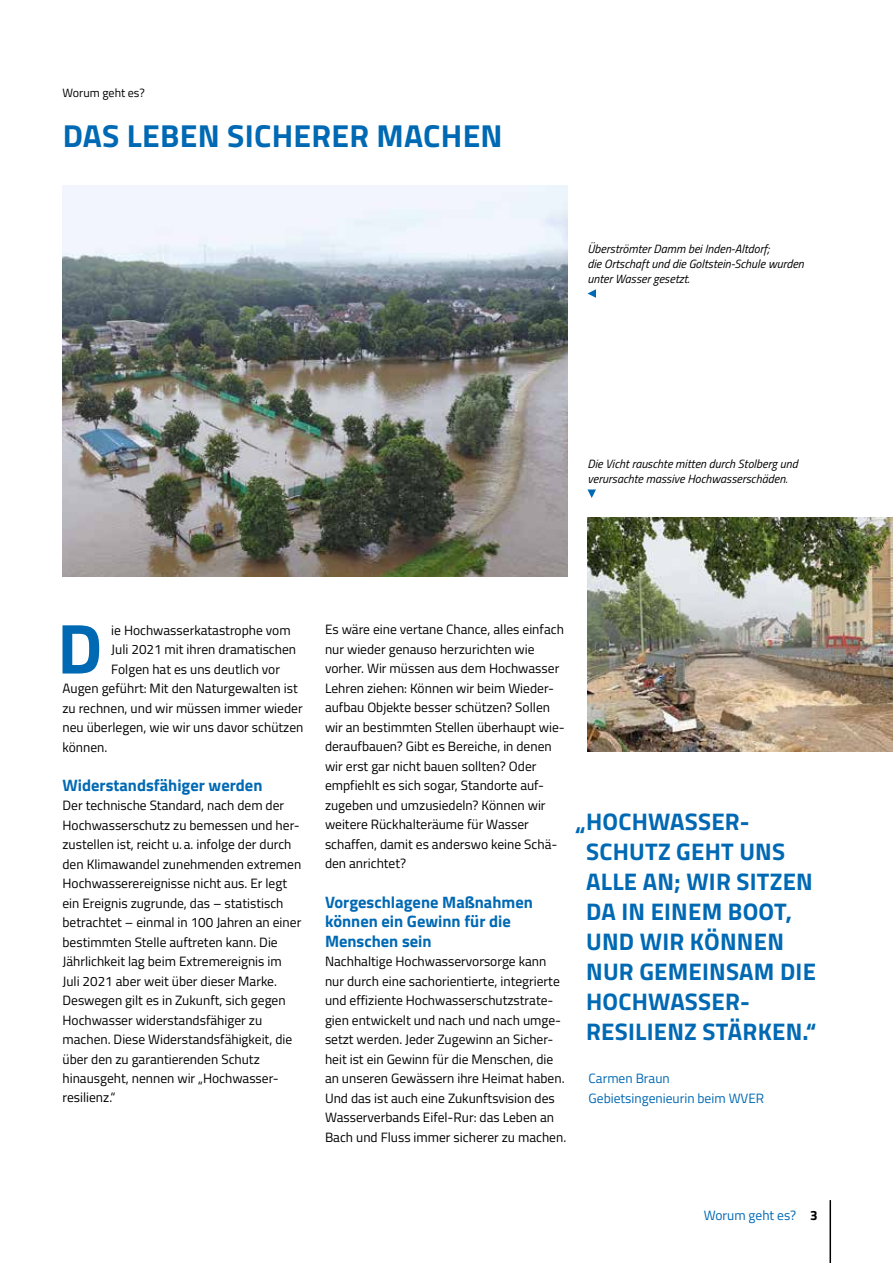
<style>
.page{position:relative;width:893px;height:1263px;background:#fff}
.page>*{position:absolute;margin:0;border:0;box-sizing:border-box;transform-origin:0 0}
.t1{font:700 70.8px "Titillium Web";color:#0069b4}
.t2{font:700 31.8px "Titillium Web";letter-spacing:.01em;color:#0069b4}
.t3{font:700 24px/30px "Titillium Web";letter-spacing:.01em;color:#0069b4}
.t4{font:700 16.5px/19.5px "Titillium Web";color:#0069b4}
.t5{font:13.5px/19.5px "Titillium Web";color:#000}
.t6{font:13.5px/19.5px "Titillium Web";color:#0069b4}
.t7{font:italic 12px/15px "Titillium Web";color:#000}
.t8{font:12px "Titillium Web";color:#000}
.s1{font-weight:700;color:#000}
</style>
<div class="page">
<img style="left:63px;top:186px;width:505px;height:390px">
<img style="left:587px;top:517px;width:306px;height:234px">
<svg style="left:587px;top:289px;width:9px;height:9px"></svg>
<svg style="left:587px;top:489px;width:9px;height:9px"></svg>
<hr style="left:829px;top:1200px;width:2px;height:63px;background:#000">
<p class="t8" style="left:63px;top:84px;width:84px">Worum geht es?</p>
<h2 class="t2" style="left:63px;top:112px;width:441px">DAS LEBEN SICHERER MACHEN</h2>
<p class="t7" style="left:587px;top:240px;width:218px">Überströmter Damm bei Inden-Altdorf;<br>die Ortschaft und die Goltstein-Schule wurden unter Wasser gesetzt.</p>
<p class="t7" style="left:587px;top:456px;width:212px">Die Vicht rauschte mitten durch Stolberg und verursachte massive Hochwasserschäden.</p>
<h1 class="t1" style="left:57px;top:595px;width:47px">D</h1>
<p class="t5" style="left:111px;top:619px;width:181px">ie Hochwasserkatastrophe vom</p>
<p class="t5" style="left:111px;top:639px;width:186px">Juli 2021 mit ihren dramatischen</p>
<p class="t5" style="left:111px;top:658px;width:170px">Folgen hat es uns deutlich vor</p>
<p class="t5" style="left:63px;top:678px;width:237px">Augen geführt: Mit den Naturgewalten ist</p>
<p class="t5" style="left:63px;top:697px;width:242px">zu rechnen, und wir müssen immer wieder</p>
<p class="t5" style="left:63px;top:717px;width:242px">neu überlegen, wie wir uns davor schützen</p>
<p class="t5" style="left:63px;top:736px;width:46px">können.</p>
<p class="t4" style="left:63px;top:774px;width:201px">Widerstandsfähiger werden</p>
<p class="t5" style="left:63px;top:795px;width:240px">Der technische Standard, nach dem der Hochwasserschutz zu bemessen und her&shy;zustellen ist, reicht u.a. infolge der durch den Klimawandel zunehmenden extremen Hochwasserereignisse nicht aus. Er legt ein Ereignis zugrunde, das – statistisch betrachtet – einmal in 100 Jahren an einer bestimmten Stelle auftreten kann. Die Jährlichkeit lag beim Extremereignis im Juli 2021 aber weit über dieser Marke.<br>Deswegen gilt es in Zukunft, sich gegen Hochwasser widerstandsfähiger zu machen. Diese Widerstandsfähigkeit, die über den zu garantierenden Schutz hinausgeht, nennen wir „Hochwasser&shy;resilienz.“</p>
<p class="t5" style="left:325px;top:619px;width:241px">Es wäre eine vertane Chance, alles einfach nur wieder genauso herzurichten wie vorher. Wir müssen aus dem Hochwasser Lehren ziehen: Können wir beim Wieder&shy;aufbau Objekte besser schützen? Sollen wir an bestimmten Stellen überhaupt wie&shy;deraufbauen? Gibt es Bereiche, in denen wir erst gar nicht bauen sollten? Oder empfiehlt es sich sogar, Standorte auf&shy;zugeben und umzusiedeln? Können wir weitere Rückhalteräume für Wasser schaffen, damit es anderswo keine Schä&shy;den anrichtet?</p>
<p class="t4" style="left:325px;top:891px;width:209px">Vorgeschlagene Maßnahmen können ein Gewinn für die<br>Menschen sein</p>
<p class="t5" style="left:325px;top:951px;width:243px">Nachhaltige Hochwasservorsorge kann nur durch eine sachorientierte, integrierte und effiziente Hochwasserschutzstrate&shy;gien entwickelt und nach und nach umge&shy;setzt werden. Jeder Zugewinn an Sicher&shy;heit ist ein Gewinn für die Menschen, die an unseren Gewässern ihre Heimat haben.<br>Und das ist auch eine Zukunftsvision des Wasserverbands Eifel-Rur: das Leben an Bach und Fluss immer sicherer zu machen.</p>
<h3 class="t3" style="left:586px;top:805px;width:232px;text-indent:-10px">„HOCHWASSER-<br>SCHUTZ GEHT UNS<br>ALLE AN; WIR SITZEN<br>DA IN EINEM BOOT,<br>UND WIR KÖNNEN<br>NUR GEMEINSAM DIE<br>HOCHWASSER-<br>RESILIENZ STÄRKEN.“</h3>
<p class="t6" style="left:589px;top:1068px;width:177px">Carmen Braun<br>Gebietsingenieurin beim WVER</p>
<p class="t6" style="left:704px;top:1204px;width:116px">Worum geht es? <span class="s1">3</span></p>
</div>
